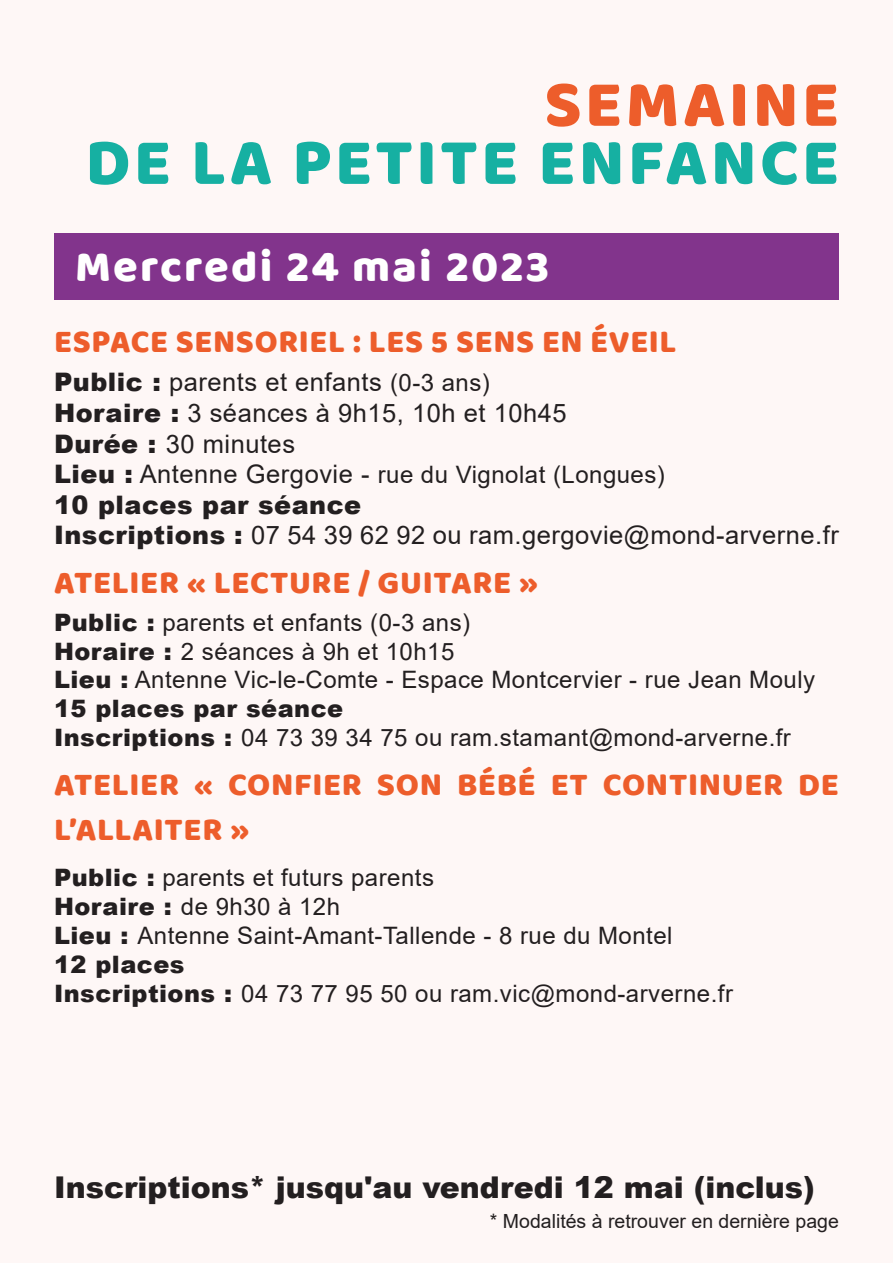
<style>
.page{position:relative;width:893px;height:1263px;background:#fef7f6}
.page>*{position:absolute;margin:0;border:0;box-sizing:border-box;transform-origin:0 0}
.t1{font:67.5px "Baloo Tamma";letter-spacing:.05em;color:#16b0a2}
.t2{font:67.5px "Baloo Tamma";letter-spacing:.05em;color:#ed5d2b}
.t3{font:45px "Baloo Tamma";letter-spacing:.05em;color:#fff}
.t4{font:33px/45px "Baloo Tamma";letter-spacing:.02em;color:#ed5d2b}
.t5{font:900 30px "Arial";color:#231f20}
.t6{font:25.5px "Arial";letter-spacing:.02em;color:#231f20}
.t7{font:900 25.5px "Arial";letter-spacing:.02em;color:#231f20}
.t8{font:24px "Arial";letter-spacing:.02em;color:#231f20}
.t9{font:900 24px "Arial";letter-spacing:.02em;color:#231f20}
.t10{font:19.5px "Arial";color:#231f20}
.s1{font-weight:900}
.s2{font-size:24px}
.s3{font-weight:900;font-size:25.5px}
.s4{font-size:25.5px}
</style>
<div class="page">
<div style="left:54px;top:234px;width:785px;height:66px;background:#82348c"></div>
<p class="t2" style="left:544px;top:63px;width:296px">SEMAINE</p>
<p class="t1" style="left:86px;top:121px;width:755px">DE LA PETITE ENFANCE</p>
<p class="t3" style="left:75px;top:239px;width:475px">Mercredi 24 mai 2023</p>
<p class="t4" style="left:54px;top:318px;width:624px">ESPACE SENSORIEL : LES 5 SENS EN ÉVEIL</p>
<p class="t6" style="left:54px;top:365px;width:437px"><span class="s1">Public :</span> parents et enfants <span class="s2">(0-3 ans)</span></p>
<p class="t6" style="left:54px;top:395px;width:514px"><span class="s1">Horaire :</span> 3 séances à 9h15, 10h et 10h45</p>
<p class="t6" style="left:54px;top:426px;width:243px"><span class="s1">Durée :</span> 30 minutes</p>
<p class="t8" style="left:54px;top:458px;width:612px"><span class="s3">Lieu :</span> <span class="s4">Antenne Gergovie -</span> rue du Vignolat (Longues)</p>
<p class="t7" style="left:54px;top:486px;width:309px">10 places par séance</p>
<p class="t6" style="left:54px;top:518px;width:786px"><span class="s1">Inscriptions :</span> 07 54 39 62 92 ou ram.gergovie@mond-arverne.fr</p>
<p class="t4" style="left:54px;top:559px;width:486px">ATELIER « LECTURE / GUITARE »</p>
<p class="t8" style="left:54px;top:606px;width:418px"><span class="s1">Public :</span> parents et enfants (0-3 ans)</p>
<p class="t8" style="left:54px;top:635px;width:402px"><span class="s1">Horaire :</span> 2 séances à 9h et 10h15</p>
<p class="t8" style="left:54px;top:663px;width:763px"><span class="s1">Lieu :</span> Antenne Vic-le-Comte - Espace Montcervier - rue Jean Mouly</p>
<p class="t9" style="left:54px;top:691px;width:291px">15 places par séance</p>
<p class="t8" style="left:54px;top:721px;width:738px"><span class="s1">Inscriptions :</span> 04 73 39 34 75 ou ram.stamant@mond-arverne.fr</p>
<p class="t4" style="left:54px;top:761px;width:786px">ATELIER « CONFIER SON BÉBÉ ET CONTINUER DE<br>L’ALLAITER »</p>
<p class="t8" style="left:54px;top:861px;width:381px"><span class="s1">Public :</span> parents et futurs parents</p>
<p class="t8" style="left:54px;top:890px;width:288px"><span class="s1">Horaire :</span> de 9h30 à 12h</p>
<p class="t8" style="left:54px;top:919px;width:620px"><span class="s1">Lieu :</span> Antenne Saint-Amant-Tallende - 8 rue du Montel</p>
<p class="t9" style="left:54px;top:947px;width:132px">12 places</p>
<p class="t8" style="left:54px;top:977px;width:680px"><span class="s1">Inscriptions :</span> 04 73 77 95 50 ou ram.vic@mond-arverne.fr</p>
<p class="t5" style="left:54px;top:1166px;width:762px">Inscriptions* jusqu'au vendredi 12 mai (inclus)</p>
<p class="t10" style="left:490px;top:1207px;width:350px">* Modalités à retrouver en dernière page</p>
</div>
